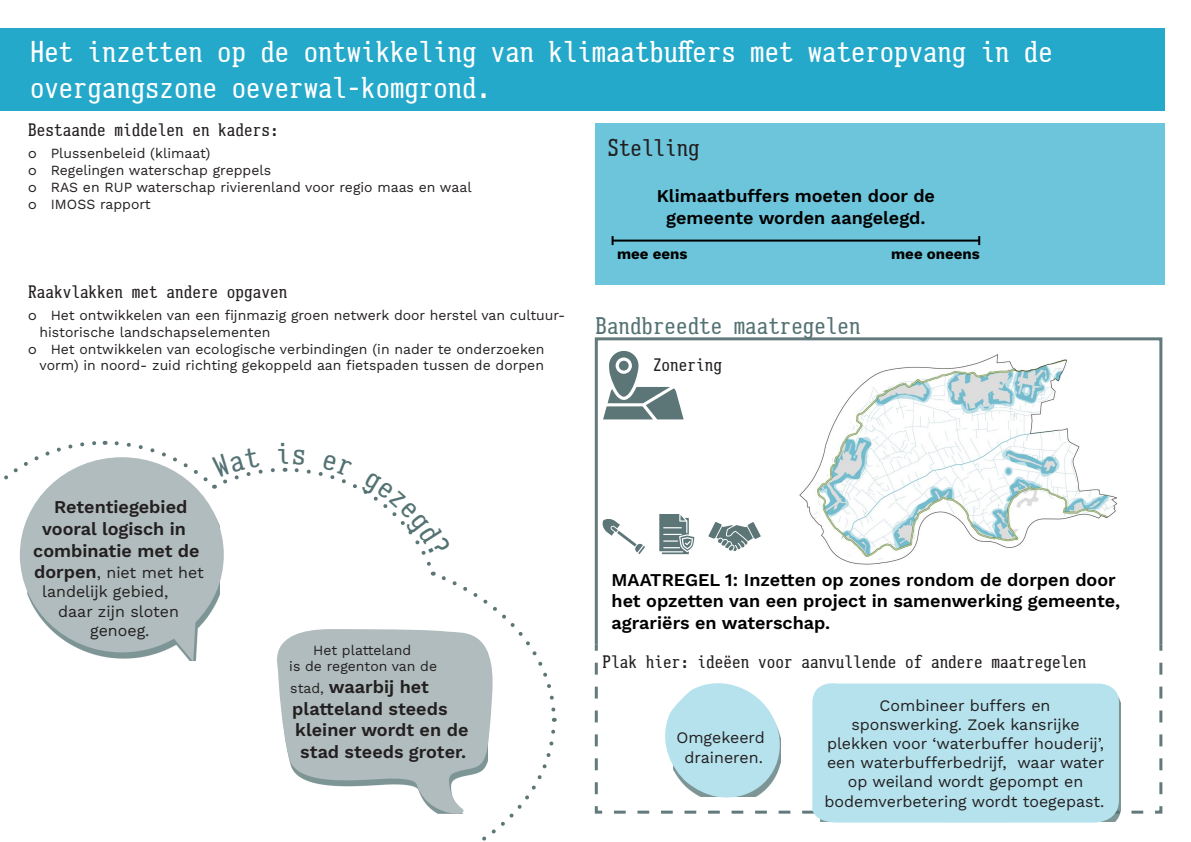
<style>
.page{position:relative;width:1191px;height:842px;background:#fff}
.page>*{position:absolute;margin:0;border:0;box-sizing:border-box;transform-origin:0 0}
.Titels{font:30px/36px "Pennsylvania";color:#fff}
.t1{font:30px "Pennsylvania";color:#547273}
.titel_klein{font:24px "Pennsylvania";color:#547273}
.titel_klein-2{font:24px "Pennsylvania";color:#231f20}
.stelling{font:600 18px/21.6px "Work Sans";color:#000}
.titel_klein-3{font:18px "Pennsylvania";color:#231f20}
.WS_tekstwolk{font:600 18px/21.6px "Work Sans";color:#231f20;text-align:center}
.WS_tekstwolk-2{font:16px/19.2px "Work Sans";color:#231f20;text-align:center}
.ws_bold_15_centr{font:700 15px "Work Sans";color:#000}
.t2{font:14px/16.8px "Work Sans";color:#231f20;text-align:center}
.s1{font-weight:600;font-size:18px}
.s2{font-weight:400;font-size:14px}
</style>
<div class="page">
<svg style="left:594px;top:642px;width:569px;height:172px"></svg>
<div style="left:595px;top:337px;width:567px;height:309px;border:3px solid #627a7b"></div>
<svg style="left:4px;top:440px;width:102px;height:40px"></svg>
<svg style="left:277px;top:636px;width:15px;height:132px;fill:#b0bcbd"></svg>
<svg style="left:20px;top:457px;width:204px;height:205px;fill:#b0bcbd"></svg>
<img style="left:760px;top:354px;width:356px;height:211px">
<svg style="left:603px;top:351px;width:80px;height:68px"></svg>
<svg style="left:602px;top:519px;width:43px;height:35px"></svg>
<svg style="left:708px;top:522px;width:52px;height:29px"></svg>
<svg style="left:659px;top:514px;width:35px;height:40px"></svg>
<div style="left:0;top:28px;width:1164px;height:83px;background:#24a9ca"></div>
<div style="left:595px;top:123px;width:569px;height:162px;background:#6cc5db"></div>
<hr style="left:612px;top:240px;width:367px;height:2px;background:#000001">
<svg style="left:611px;top:236px;width:2px;height:9px"></svg>
<svg style="left:978px;top:236px;width:2px;height:9px"></svg>
<svg style="left:664px;top:682px;width:118px;height:120px"></svg>
<div style="left:808px;top:679px;width:311px;height:144px;background:#b5e2ed"></div>
<svg style="left:112px;top:441px;width:173px;height:48px"></svg>
<svg style="left:292px;top:468px;width:265px;height:373px"></svg>
<p class="Titels" style="left:30px;top:33px;width:1024px">Het inzetten op de ontwikkeling van klimaatbuffers met wateropvang in de overgangszone oeverwal-komgrond.</p>
<p class="titel_klein-3" style="left:28px;top:120px;width:252px">Bestaande middelen en kaders:</p>
<p class="t2" style="left:28px;top:145px;width:184px">⚪ Plussenbeleid (klimaat)</p>
<p class="t2" style="left:28px;top:161px;width:244px">⚪ Regelingen waterschap greppels</p>
<p class="t2" style="left:28px;top:178px;width:445px">⚪ RAS en RUP waterschap rivierenland voor regio maas en waal</p>
<p class="t2" style="left:28px;top:195px;width:124px">⚪ IMOSS rapport</p>
<p class="titel_klein-2" style="left:607px;top:135px;width:94px">Stelling</p>
<p class="stelling" style="left:656px;top:184px;width:280px;text-align:center">Klimaatbuffers moeten door de gemeente worden aangelegd.</p>
<p class="ws_bold_15_centr" style="left:617px;top:243px;width:72px">mee eens</p>
<p class="ws_bold_15_centr" style="left:891px;top:243px;width:90px">mee oneens</p>
<p class="titel_klein-3" style="left:28px;top:281px;width:261px">Raakvlakken met andere opgaven</p>
<p class="t2" style="left:39px;top:306px;width:527px;text-align:left;text-indent:-11px">⚪ Het ontwikkelen van een fijnmazig groen netwerk door herstel van cultuur&shy;historische landschapselementen</p>
<p class="t2" style="left:28px;top:340px;width:518px;text-align:right">⚪ Het ontwikkelen van ecologische verbindingen (in nader te onderzoeken vorm) in noord- zuid richting gekoppeld aan fietspaden tussen de dorpen</p>
<p class="WS_tekstwolk" style="left:33px;top:496px;width:168px">Retentiegebied vooral logisch in combinatie met de</p>
<p class="WS_tekstwolk-2" style="left:34px;top:562px;width:171px"><span class="s1">dorpen</span>, niet met het</p>
<p class="WS_tekstwolk-2" style="left:42px;top:582px;width:128px">landelijk gebied,</p>
<p class="WS_tekstwolk-2" style="left:58px;top:601px;width:122px">daar zijn sloten</p>
<p class="WS_tekstwolk-2" style="left:90px;top:620px;width:61px">genoeg.</p>
<h1 class="t1" style="left:276px;top:437px;width:16px">i</h1>
<p class="t2" style="left:289px;top:641px;width:149px">Het platteland<br>is de regenton van de</p>
<p class="WS_tekstwolk" style="left:290px;top:675px;width:140px"><span class="s2">stad,</span> waarbij het</p>
<p class="WS_tekstwolk" style="left:292px;top:697px;width:157px">platteland steeds</p>
<p class="WS_tekstwolk" style="left:295px;top:718px;width:175px">kleiner wordt en de</p>
<p class="WS_tekstwolk" style="left:300px;top:740px;width:168px">stad steeds groter.</p>
<p class="titel_klein" style="left:595px;top:312px;width:266px">Bandbreedte maatregelen</p>
<p class="titel_klein-3" style="left:653px;top:355px;width:71px">Zonering</p>
<p class="stelling" style="left:611px;top:568px;width:510px">MAATREGEL 1: Inzetten op zones rondom de dorpen door het opzetten van een project in samenwerking gemeente, agrariërs en waterschap.</p>
<p class="titel_klein-3" style="left:602px;top:652px;width:485px">Plak hier: ideëen voor aanvullende of andere maatregelen</p>
<p class="WS_tekstwolk-2" style="left:676px;top:728px;width:90px">Omgekeerd draineren.</p>
<p class="WS_tekstwolk-2" style="left:824px;top:695px;width:281px">Combineer buffers en sponswerking. Zoek kansrijke plekken voor ‘waterbuffer houderij’, een waterbufferbedrijf, waar water op weiland wordt gepompt en bodemverbetering wordt toegepast.</p>
</div>
